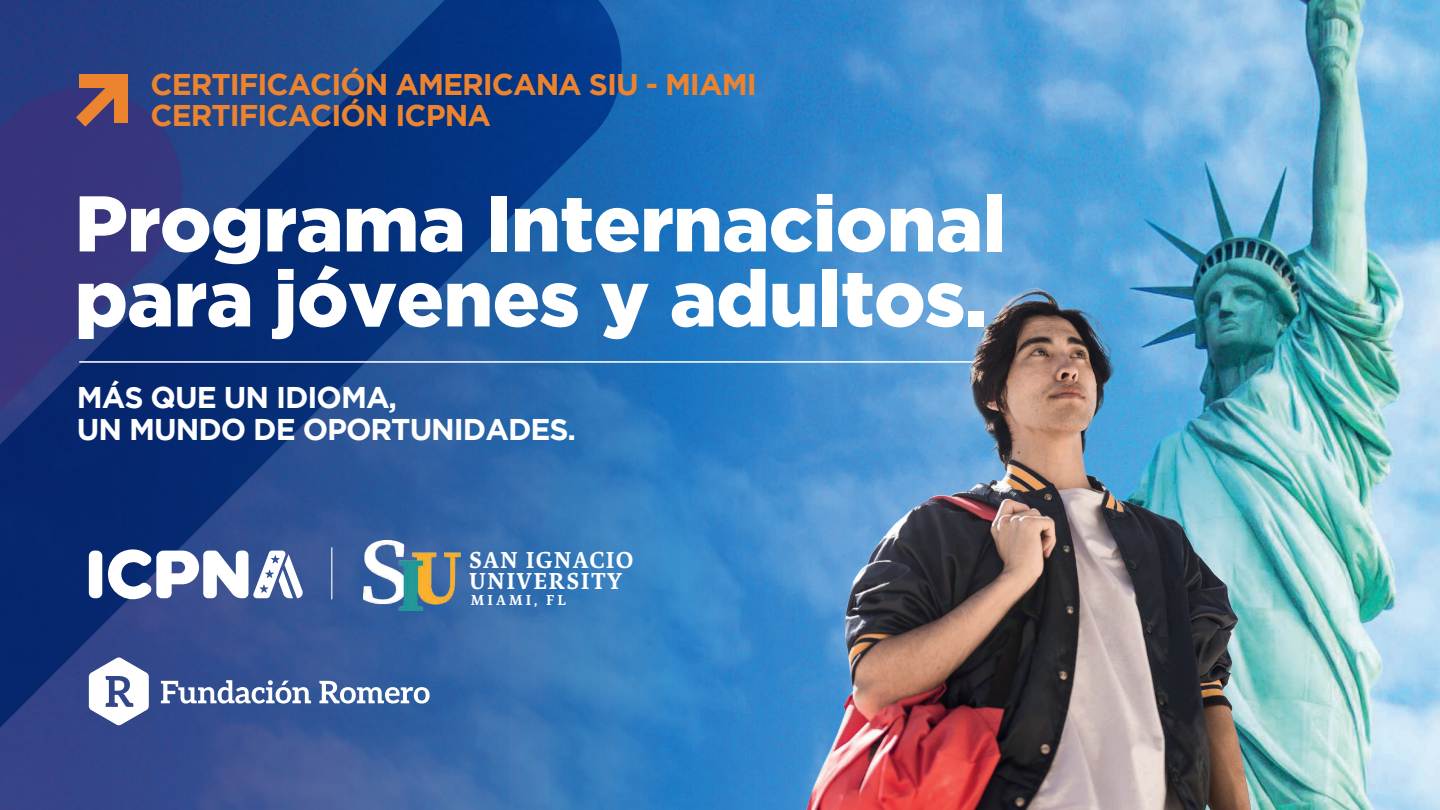
<style>
.page{position:relative;width:1440px;height:810px;background:#fff}
.page>*{position:absolute;margin:0;border:0;box-sizing:border-box;transform-origin:0 0}
.t1{font:900 78.75px/75px "Gotham";letter-spacing:-.01em;color:#fff}
.t2{font:700 29.92px/31.7px "Gotham";letter-spacing:-.035em;color:#ec832f}
.t3{font:700 29.92px/31.7px "Gotham";letter-spacing:-.035em;color:#fff}
.t4{font:700 22.42px/21.1px "Artigo";letter-spacing:.06em;color:#fff}
.t5{font:700 14.02px "Artigo";letter-spacing:.22em;color:#fff}
</style>
<div class="page">
<img style="left:182px;top:0;width:1258px;height:810px">
<svg style="left:0;top:0;width:622px;height:786px;background:#204f94"></svg>
<svg style="left:0;top:88px;width:182px;height:722px;background:#21337a"></svg>
<svg style="left:76px;top:76px;width:50px;height:51px;background:#7c535e"></svg>
<div style="left:115px;top:75px;width:13px;height:48px;background:#ec832f"></div>
<div style="left:80px;top:75px;width:48px;height:13px;background:#ec832f"></div>
<div style="left:89px;top:551px;width:13px;height:47px;background:#fff;border-radius:6px"></div>
<svg style="left:103px;top:549px;width:200px;height:50px"></svg>
<hr style="left:331px;top:547px;width:1px;height:52px;background:#fff">
<img style="left:364px;top:540px;width:103px;height:71px">
<hr style="left:79px;top:361px;width:897px;height:2px;background:#fff">
<img style="left:783px;top:261px;width:524px;height:549px">
<svg style="left:161px;top:680px;width:150px;height:24px"></svg>
<svg style="left:319px;top:681px;width:111px;height:23px"></svg>
<svg style="left:89px;top:657px;width:60px;height:68px"></svg>
<p class="t2" style="left:151px;top:67px;width:608px">CERTIFICACIÓN AMERICANA SIU - MIAMI<br>CERTIFICACIÓN ICPNA</p>
<h1 class="t1" style="left:75px;top:185px;width:933px">Programa Internacional para jóvenes y adultos.</h1>
<p class="t3" style="left:77px;top:381px;width:501px">MÁS QUE UN IDIOMA,<br>UN MUNDO DE OPORTUNIDADES.</p>
<p class="t4" style="left:469px;top:550px;width:166px">SAN IGNACIO<br>UNIVERSITY</p>
<p class="t5" style="left:471px;top:591px;width:97px">MIAMI, FL</p>
</div>
